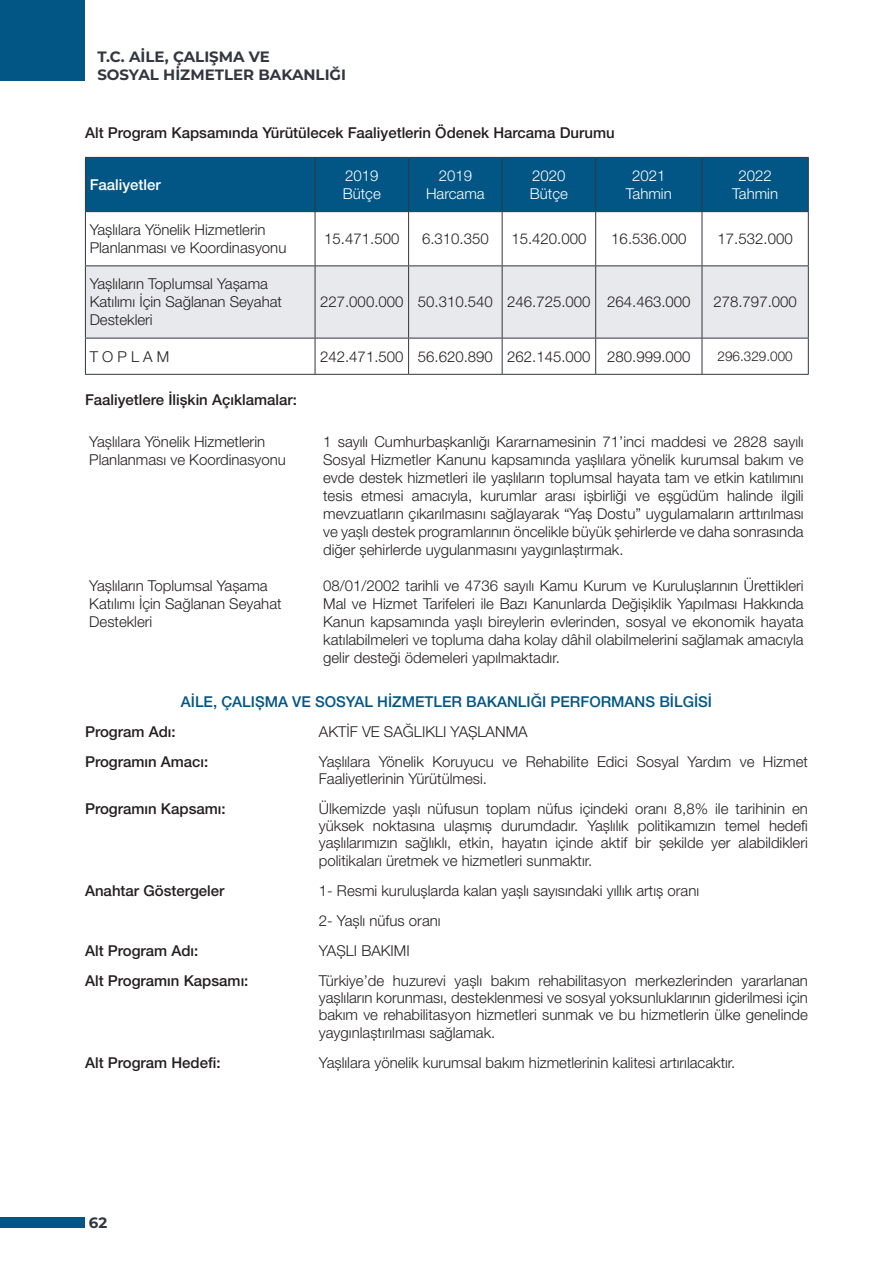
<style>
.page{position:relative;width:893px;height:1263px;background:#fff}
.page>*{position:absolute;margin:0;border:0;box-sizing:border-box;transform-origin:0 0}
.t1{font:300 15px/18px "Helvetica Neue LT Pro";color:#231f20}
.t2{font:500 15px "Helvetica Neue LT Pro";color:#231f20}
.t3{font:500 15px "Helvetica Neue LT Pro";color:#015685}
.t4{font:300 15px/18px "Helvetica Neue LT Pro";color:#fff;text-align:center}
.t5{font:700 15px/18px "Montserrat";color:#323641}
.t6{font:500 15px "Helvetica Neue LT Pro";color:#fff}
.t7{font:300 13.5px "Helvetica Neue LT Pro";color:#231f20}
</style>
<div class="page">
<div style="left:0;top:1217px;width:85px;height:11px;background:#015685"></div>
<div style="left:0;top:0;width:85px;height:81px;background:#015685"></div>
<div style="left:86px;top:158px;width:722px;height:53px;background:#015685"></div>
<div style="left:86px;top:266px;width:722px;height:72px;background:#e8e9ec"></div>
<hr style="left:315px;top:158px;width:1px;height:53px;background:#323641">
<hr style="left:408px;top:158px;width:1px;height:53px;background:#323641">
<hr style="left:502px;top:158px;width:1px;height:53px;background:#323641">
<hr style="left:595px;top:158px;width:1px;height:53px;background:#323641">
<hr style="left:702px;top:158px;width:1px;height:53px;background:#323641">
<hr style="left:85px;top:211px;width:230px;height:1px;background:#323641">
<hr style="left:315px;top:211px;width:94px;height:1px;background:#323641">
<hr style="left:315px;top:212px;width:1px;height:53px;background:#323641">
<hr style="left:409px;top:211px;width:93px;height:1px;background:#323641">
<hr style="left:408px;top:212px;width:1px;height:53px;background:#323641">
<hr style="left:502px;top:211px;width:94px;height:1px;background:#323641">
<hr style="left:502px;top:212px;width:1px;height:53px;background:#323641">
<hr style="left:596px;top:211px;width:106px;height:1px;background:#323641">
<hr style="left:595px;top:212px;width:1px;height:53px;background:#323641">
<hr style="left:702px;top:211px;width:107px;height:1px;background:#323641">
<hr style="left:702px;top:212px;width:1px;height:53px;background:#323641">
<hr style="left:85px;top:265px;width:230px;height:1px;background:#323641">
<hr style="left:315px;top:265px;width:94px;height:1px;background:#323641">
<hr style="left:315px;top:266px;width:1px;height:72px;background:#323641">
<hr style="left:409px;top:265px;width:93px;height:1px;background:#323641">
<hr style="left:408px;top:266px;width:1px;height:72px;background:#323641">
<hr style="left:502px;top:265px;width:94px;height:1px;background:#323641">
<hr style="left:502px;top:266px;width:1px;height:72px;background:#323641">
<hr style="left:596px;top:265px;width:106px;height:1px;background:#323641">
<hr style="left:595px;top:266px;width:1px;height:72px;background:#323641">
<hr style="left:702px;top:265px;width:107px;height:1px;background:#323641">
<hr style="left:702px;top:266px;width:1px;height:72px;background:#323641">
<hr style="left:85px;top:338px;width:230px;height:1px;background:#323641">
<hr style="left:315px;top:338px;width:94px;height:1px;background:#323641">
<hr style="left:315px;top:338px;width:1px;height:36px;background:#323641">
<hr style="left:409px;top:338px;width:93px;height:1px;background:#323641">
<hr style="left:408px;top:338px;width:1px;height:36px;background:#323641">
<hr style="left:502px;top:338px;width:94px;height:1px;background:#323641">
<hr style="left:502px;top:338px;width:1px;height:36px;background:#323641">
<hr style="left:596px;top:338px;width:106px;height:1px;background:#323641">
<hr style="left:595px;top:338px;width:1px;height:36px;background:#323641">
<hr style="left:702px;top:338px;width:107px;height:1px;background:#323641">
<hr style="left:702px;top:338px;width:1px;height:36px;background:#323641">
<hr style="left:85px;top:157px;width:230px;height:1px;background:#323641">
<hr style="left:85px;top:158px;width:1px;height:53px;background:#323641">
<hr style="left:315px;top:157px;width:94px;height:1px;background:#323641">
<hr style="left:409px;top:157px;width:93px;height:1px;background:#323641">
<hr style="left:502px;top:157px;width:94px;height:1px;background:#323641">
<hr style="left:596px;top:157px;width:106px;height:1px;background:#323641">
<hr style="left:702px;top:157px;width:107px;height:1px;background:#323641">
<hr style="left:808px;top:158px;width:1px;height:53px;background:#323641">
<hr style="left:85px;top:212px;width:1px;height:53px;background:#323641">
<hr style="left:808px;top:212px;width:1px;height:53px;background:#323641">
<hr style="left:85px;top:266px;width:1px;height:72px;background:#323641">
<hr style="left:808px;top:266px;width:1px;height:72px;background:#323641">
<hr style="left:85px;top:338px;width:1px;height:36px;background:#323641">
<hr style="left:808px;top:338px;width:1px;height:36px;background:#323641">
<hr style="left:85px;top:374px;width:230px;height:1px;background:#323641">
<hr style="left:315px;top:374px;width:94px;height:1px;background:#323641">
<hr style="left:409px;top:374px;width:93px;height:1px;background:#323641">
<hr style="left:502px;top:374px;width:94px;height:1px;background:#323641">
<hr style="left:596px;top:374px;width:106px;height:1px;background:#323641">
<hr style="left:702px;top:374px;width:107px;height:1px;background:#323641">
<p class="t5" style="left:97px;top:47px;width:250px">T.C. AİLE, ÇALIŞMA VE<br>SOSYAL HİZMETLER BAKANLIĞI</p>
<p class="t2" style="left:85px;top:124px;width:531px">Alt Program Kapsamında Yürütülecek Faaliyetlerin Ödenek Harcama Durumu</p>
<p class="t6" style="left:90px;top:176px;width:73px">Faaliyetler</p>
<p class="t4" style="left:343px;top:166px;width:40px;text-align:left">2019<br>Bütçe</p>
<p class="t4" style="left:426px;top:166px;width:60px">2019<br>Harcama</p>
<p class="t4" style="left:530px;top:166px;width:40px;text-align:left">2020<br>Bütçe</p>
<p class="t4" style="left:626px;top:166px;width:47px">2021<br>Tahmin</p>
<p class="t4" style="left:732px;top:166px;width:47px">2022<br>Tahmin</p>
<p class="t1" style="left:90px;top:220px;width:198px">Yaşlılara Yönelik Hizmetlerin<br>Planlanması ve Koordinasyonu</p>
<p class="t1" style="left:324px;top:229px;width:77px">15.471.500</p>
<p class="t1" style="left:422px;top:229px;width:68px">6.310.350</p>
<p class="t1" style="left:511px;top:229px;width:77px">15.420.000</p>
<p class="t1" style="left:611px;top:229px;width:77px">16.536.000</p>
<p class="t1" style="left:718px;top:229px;width:77px">17.532.000</p>
<p class="t1" style="left:90px;top:275px;width:194px">Yaşlıların Toplumsal Yaşama<br>Katılımı İçin Sağlanan Seyahat<br>Destekleri</p>
<p class="t1" style="left:320px;top:293px;width:372px">227.000.000 50.310.540 246.725.000 264.463.000</p>
<p class="t1" style="left:713px;top:293px;width:85px">278.797.000</p>
<p class="t1" style="left:90px;top:347px;width:81px">T O P L A M</p>
<p class="t1" style="left:320px;top:347px;width:372px">242.471.500 56.620.890 262.145.000 280.999.000</p>
<p class="t7" style="left:718px;top:348px;width:77px">296.329.000</p>
<p class="t2" style="left:85px;top:390px;width:213px">Faaliyetlere İlişkin Açıklamalar:</p>
<p class="t1" style="left:89px;top:432px;width:198px">Yaşlılara Yönelik Hizmetlerin<br>Planlanması ve Koordinasyonu</p>
<p class="t1" style="left:323px;top:432px;width:482px;text-align:justify">1 sayılı Cumhurbaşkanlığı Kararnamesinin 71’inci maddesi ve 2828 sayılı Sosyal Hizmetler Kanunu kapsamında yaşlılara yönelik kurumsal bakım ve evde destek hizmetleri ile yaşlıların toplumsal hayata tam ve etkin katılımını tesis etmesi amacıyla, kurumlar arası işbirliği ve eşgüdüm halinde ilgili mevzuatların çıkarılmasını sağlayarak “Yaş Dostu” uygulamaların arttırılması ve yaşlı destek programlarının öncelikle büyük şehirlerde ve daha sonrasında diğer şehirlerde uygulanmasını yaygınlaştırmak.</p>
<p class="t1" style="left:89px;top:576px;width:194px">Yaşlıların Toplumsal Yaşama<br>Katılımı İçin Sağlanan Seyahat<br>Destekleri</p>
<p class="t1" style="left:323px;top:576px;width:482px;text-align:justify">08/01/2002 tarihli ve 4736 sayılı Kamu Kurum ve Kuruluşlarının Ürettikleri Mal ve Hizmet Tarifeleri ile Bazı Kanunlarda Değişiklik Yapılması Hakkında Kanun kapsamında yaşlı bireylerin evlerinden, sosyal ve ekonomik hayata katılabilmeleri ve topluma daha kolay dâhil olabilmelerini sağlamak amacıyla gelir desteği ödemeleri yapılmaktadır.</p>
<p class="t3" style="left:181px;top:692px;width:533px">AİLE, ÇALIŞMA VE SOSYAL HİZMETLER BAKANLIĞI PERFORMANS BİLGİSİ</p>
<p class="t2" style="left:85px;top:722px;width:92px">Program Adı:</p>
<p class="t1" style="left:319px;top:722px;width:210px">AKTİF VE SAĞLIKLI YAŞLANMA</p>
<p class="t2" style="left:85px;top:752px;width:125px">Programın Amacı:</p>
<p class="t1" style="left:319px;top:752px;width:491px;line-height:17.2px">Yaşlılara Yönelik Koruyucu ve Rehabilite Edici Sosyal Yardım ve Hizmet<br>Faaliyetlerinin Yürütülmesi.</p>
<p class="t2" style="left:85px;top:800px;width:142px">Programın Kapsamı:</p>
<p class="t1" style="left:319px;top:800px;width:491px;line-height:17.2px;text-align:justify">Ülkemizde yaşlı nüfusun toplam nüfus içindeki oranı 8,8% ile tarihinin en yüksek noktasına ulaşmış durumdadır. Yaşlılık politikamızın temel hedefi yaşlılarımızın sağlıklı, etkin, hayatın içinde aktif bir şekilde yer alabildikleri politikaları üretmek ve hizmetleri sunmaktır.</p>
<p class="t2" style="left:85px;top:881px;width:141px">Anahtar Göstergeler</p>
<p class="t1" style="left:319px;top:875px;width:382px;line-height:30px">1- Resmi kuruluşlarda kalan yaşlı sayısındaki yıllık artış oranı<br>2- Yaşlı nüfus oranı</p>
<p class="t2" style="left:85px;top:941px;width:115px">Alt Program Adı:</p>
<p class="t1" style="left:319px;top:941px;width:92px">YAŞLI BAKIMI</p>
<p class="t2" style="left:85px;top:971px;width:165px">Alt Programın Kapsamı:</p>
<p class="t1" style="left:319px;top:971px;width:490px;line-height:17.2px;text-align:justify">Türkiye’de huzurevi yaşlı bakım rehabilitasyon merkezlerinden yararlanan yaşlıların korunması, desteklenmesi ve sosyal yoksunluklarının giderilmesi için bakım ve rehabilitasyon hizmetleri sunmak ve bu hizmetlerin ülke genelinde yaygınlaştırılması sağlamak.</p>
<p class="t2" style="left:85px;top:1053px;width:137px">Alt Program Hedefi:</p>
<p class="t1" style="left:319px;top:1053px;width:418px">Yaşlılara yönelik kurumsal bakım hizmetlerinin kalitesi artırılacaktır.</p>
<p class="t5" style="left:89px;top:1213px;width:20px">62</p>
</div>
